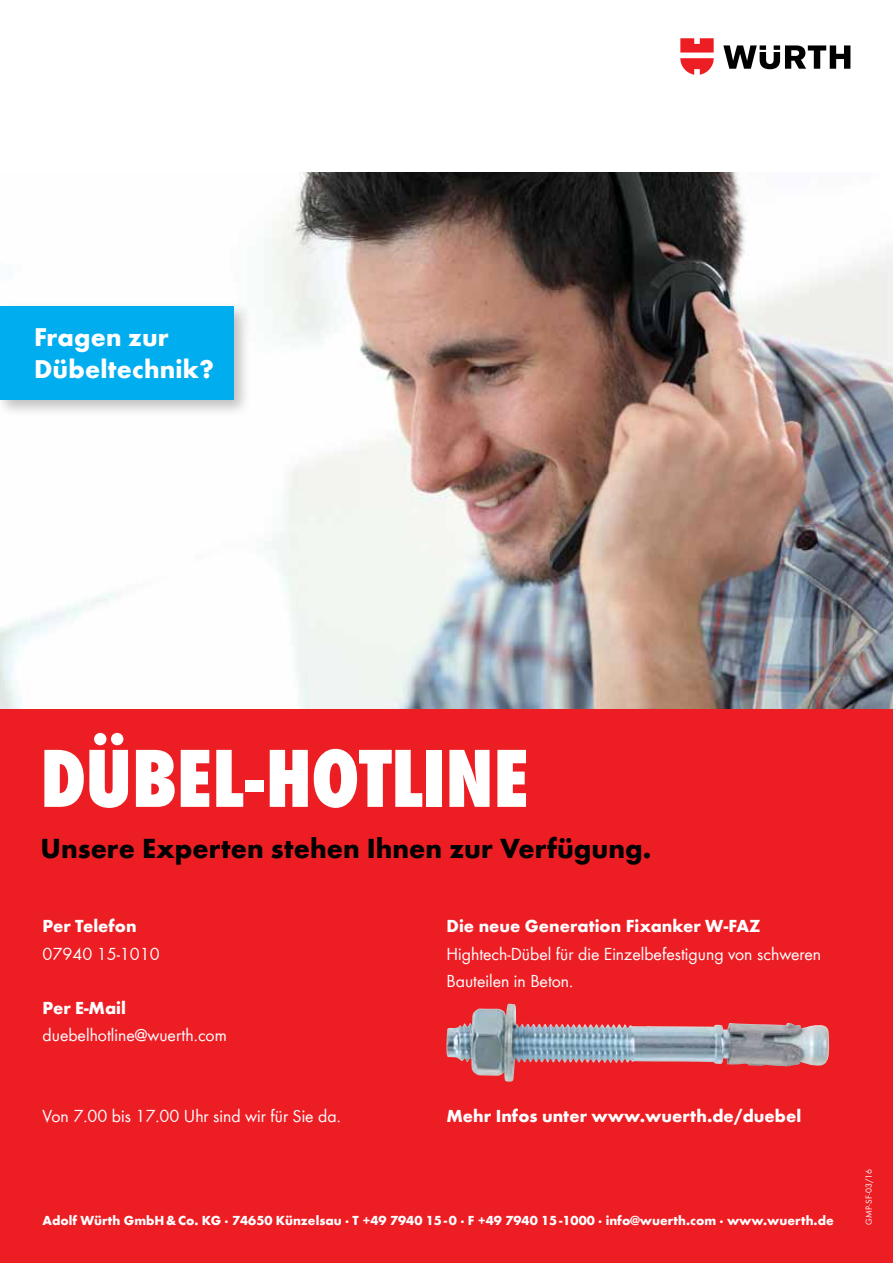
<style>
.page{position:relative;width:893px;height:1263px;background:#fff}
.page>*{position:absolute;margin:0;border:0;box-sizing:border-box;transform-origin:0 0}
.t1{font:800 condensed 85.5px "Wuerth";letter-spacing:-.005em;color:#fff}
.t2{font:700 28.5px "Wuerth";color:#000}
.t3{font:700 26.55px/31.8px "Wuerth";letter-spacing:.005em;color:#fff}
.t4{font:18px/27px "Wuerth";color:#fff}
.t5{font:700 18px "Wuerth";color:#fff}
.t6{font:700 13.5px "Wuerth";color:#fff}
.t7{font:9px "Wuerth";letter-spacing:.015em;color:#fff}
</style>
<div class="page">
<div style="left:0;top:708px;width:893px;height:555px;background:#ed1d24"></div>
<img style="left:0;top:172px;width:893px;height:536px">
<div style="left:0;top:301px;width:252px;height:117px;background:#000;opacity:.25"></div>
<div style="left:0;top:306px;width:234px;height:94px;background:#00aeef"></div>
<img style="left:446px;top:1004px;width:354px;height:78px">
<div style="left:880px;top:134px;width:13px;height:76px;background:#fff"></div>
<svg style="left:680px;top:38px;width:34px;height:37px"></svg>
<svg style="left:723px;top:45px;width:127px;height:24px"></svg>
<h3 class="t3" style="left:34px;top:319px;width:181px">Fragen zur<br>Dübeltechnik?</h3>
<h1 class="t1" style="left:40px;top:718px;width:490px">DÜBEL-HOTLINE</h1>
<h2 class="t2" style="left:40px;top:827px;width:612px">Unsere Experten stehen Ihnen zur Verfügung.</h2>
<p class="t5" style="left:43px;top:913px;width:96px">Per Telefon</p>
<p class="t4" style="left:43px;top:939px;width:119px">07940 15-1010</p>
<p class="t5" style="left:43px;top:994px;width:85px">Per E-Mail</p>
<p class="t4" style="left:43px;top:1020px;width:186px">duebelhotline@wuerth.com</p>
<p class="t4" style="left:43px;top:1101px;width:300px">Von 7.00 bis 17.00 Uhr sind wir für Sie da.</p>
<p class="t5" style="left:446px;top:913px;width:316px">Die neue Generation Fixanker W-FAZ</p>
<p class="t4" style="left:446px;top:939px;width:376px">Hightech-Dübel für die Einzelbefestigung von schweren<br>Bauteilen in Beton.</p>
<p class="t5" style="left:446px;top:1102px;width:356px">Mehr Infos unter www.wuerth.de/duebel</p>
<p class="t6" style="left:43px;top:1210px;width:793px">Adolf Würth GmbH&amp;Co. KG · 74650 Künzelsau · T +49 7940 15-0 · F +49 7940 15-1000 · info@wuerth.com · www.wuerth.de</p>
<p class="t7" style="left:863px;top:1225px;width:57px;rotate:-90deg">GMP-SF-03/16</p>
</div>
